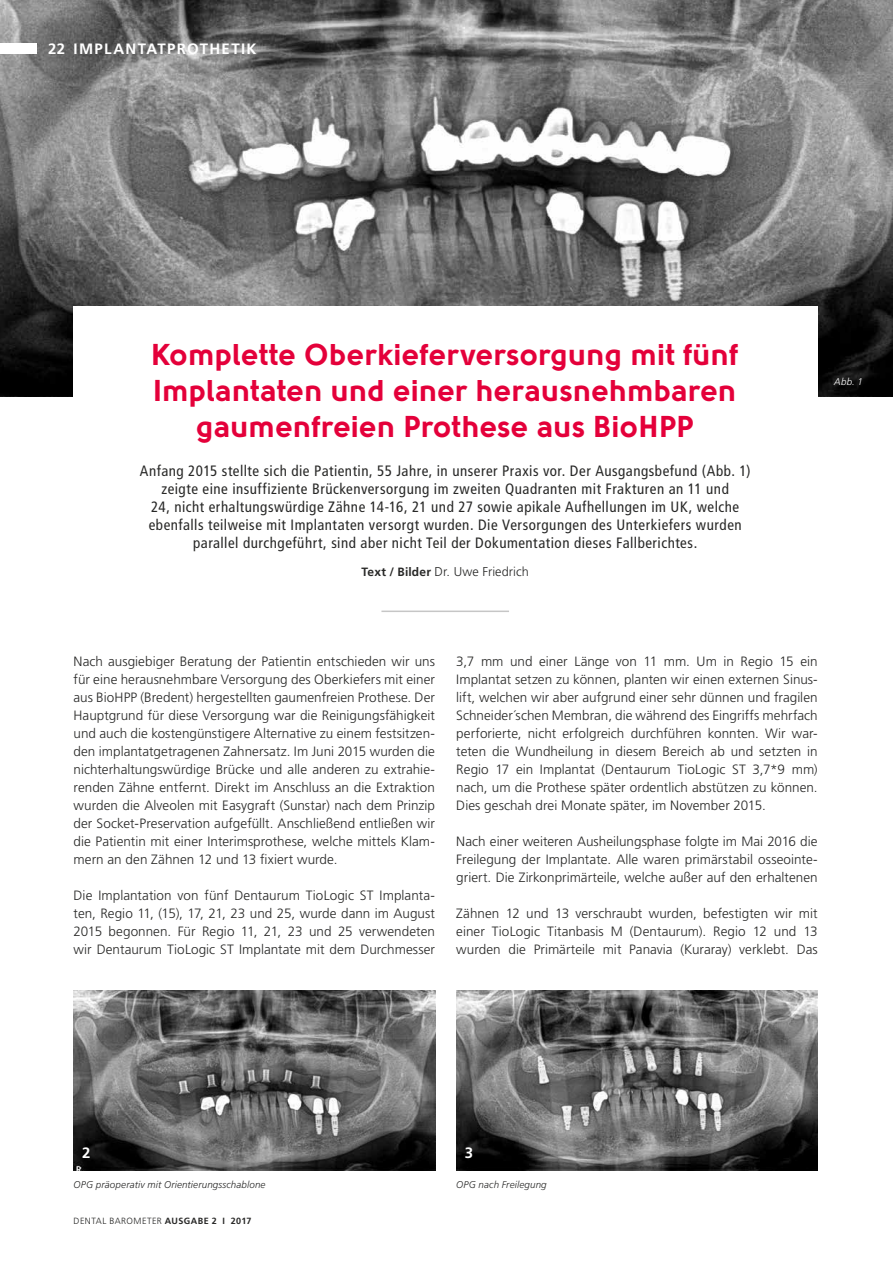
<style>
.page{position:relative;width:893px;height:1263px;background:#fff}
.page>*{position:absolute;margin:0;border:0;box-sizing:border-box;transform-origin:0 0}
.t1{font:900 30px/36px "Solomon";letter-spacing:.01em;color:#e4003a;text-align:center}
.t2{font:condensed 15px/18px "Frutiger LT Std";letter-spacing:.035em;color:#282827;text-align:center}
.t3{font:700 15px "Frutiger LT Std";letter-spacing:.085em;color:#fff}
.t4{font:300 13.5px/18px "Frutiger LT Std";letter-spacing:.005em;color:#282827;text-align:justify}
.t5{font:300 12.75px "Frutiger LT Std";letter-spacing:.005em;color:#282827}
.t6{font:italic 300 9.75px "Frutiger LT Std";letter-spacing:.015em;color:#282827}
.t7{font:italic 300 9.75px "Frutiger LT Std";color:#fff}
.t8{font:300 9px "Frutiger LT Std";letter-spacing:.055em;color:#282827}
.s1{font-weight:700;font-size:12px}
.s2{font-weight:700}
</style>
<div class="page">
<img style="left:0;top:0;width:893px;height:396px">
<img style="left:456px;top:990px;width:362px;height:180px">
<div style="left:74px;top:306px;width:744px;height:216px;background:#fff"></div>
<hr style="left:381px;top:611px;width:128px;height:1px;background:#c6c6c6">
<img style="left:74px;top:990px;width:361px;height:180px">
<div style="left:0;top:44px;width:37px;height:10px;background:#fff"></div>
<p class="t3" style="left:48px;top:40px;width:210px">22 IMPLANTATPROTHETIK</p>
<h1 class="t1" style="left:152px;top:336px;width:588px">Komplette Oberkieferversorgung mit fünf<br>Implantaten und einer herausnehmbaren gaumenfreien Prothese aus BioHPP</h1>
<p class="t2" style="left:140px;top:462px;width:612px">Anfang 2015 stellte sich die Patientin, 55 Jahre, in unserer Praxis vor. Der Ausgangsbefund (Abb. 1) zeigte eine insuffiziente Brückenversorgung im zweiten Quadranten mit Frakturen an 11 und<br>24, nicht erhaltungswürdige Zähne 14-16, 21 und 27 sowie apikale Aufhellungen im UK, welche ebenfalls teilweise mit Implantaten versorgt wurden. Die Versorgungen des Unterkiefers wurden parallel durchgeführt, sind aber nicht Teil der Dokumentation dieses Fallberichtes.</p>
<p class="t5" style="left:362px;top:564px;width:169px"><span class="s1">Text / Bilder</span> Dr. Uwe Friedrich</p>
<p class="t7" style="left:834px;top:376px;width:30px">Abb. 1</p>
<p class="t4" style="left:74px;top:653px;width:363px">Nach ausgiebiger Beratung der Patientin entschieden wir uns für eine herausnehmbare Versorgung des Oberkiefers mit einer aus BioHPP (Bredent) hergestellten gaumenfreien Prothese. Der Hauptgrund für diese Versorgung war die Reinigungsfähigkeit und auch die kostengünstigere Alternative zu einem festsitzen&shy;den implantatgetragenen Zahnersatz. Im Juni 2015 wurden die nichterhaltungswürdige Brücke und alle anderen zu extrahie&shy;renden Zähne entfernt. Direkt im Anschluss an die Extraktion wurden die Alveolen mit Easygraft (Sunstar) nach dem Prinzip der Socket-Preservation aufgefüllt. Anschließend entließen wir die Patientin mit einer Interimsprothese, welche mittels Klam&shy;mern an den Zähnen 12 und 13 fixiert wurde.</p>
<p class="t4" style="left:74px;top:886px;width:363px">Die Implantation von fünf Dentaurum TioLogic ST Implanta&shy;ten, Regio 11, (15), 17, 21, 23 und 25, wurde dann im August 2015 begonnen. Für Regio 11, 21, 23 und 25 verwendeten wir Dentaurum TioLogic ST Implantate mit dem Durchmesser</p>
<p class="t4" style="left:456px;top:652px;width:363px">3,7 mm und einer Länge von 11 mm. Um in Regio 15 ein Implantat setzen zu können, planten wir einen externen Sinus&shy;lift, welchen wir aber aufgrund einer sehr dünnen und fragilen Schneider´schen Membran, die während des Eingriffs mehrfach perforierte, nicht erfolgreich durchführen konnten. Wir war&shy;teten die Wundheilung in diesem Bereich ab und setzten in Regio 17 ein Implantat (Dentaurum TioLogic ST 3,7*9 mm) nach, um die Prothese später ordentlich abstützen zu können.<br>Dies geschah drei Monate später, im November 2015.</p>
<p class="t4" style="left:456px;top:832px;width:363px">Nach einer weiteren Ausheilungsphase folgte im Mai 2016 die Freilegung der Implantate. Alle waren primärstabil osseointe&shy;griert. Die Zirkonprimärteile, welche außer auf den erhaltenen</p>
<p class="t4" style="left:456px;top:904px;width:363px">Zähnen 12 und 13 verschraubt wurden, befestigten wir mit einer TioLogic Titanbasis M (Dentaurum). Regio 12 und 13 wurden die Primärteile mit Panavia (Kuraray) verklebt. Das</p>
<p class="t3" style="left:82px;top:1143px;width:10px">2</p>
<p class="t6" style="left:74px;top:1179px;width:193px">OPG präoperativ mit Orientierungsschablone</p>
<p class="t8" style="left:74px;top:1216px;width:180px">DENTAL BAROMETER <span class="s2">AUSGABE 2 I 2017</span></p>
<p class="t3" style="left:465px;top:1143px;width:10px">3</p>
<p class="t6" style="left:456px;top:1179px;width:92px">OPG nach Freilegung</p>
</div>
